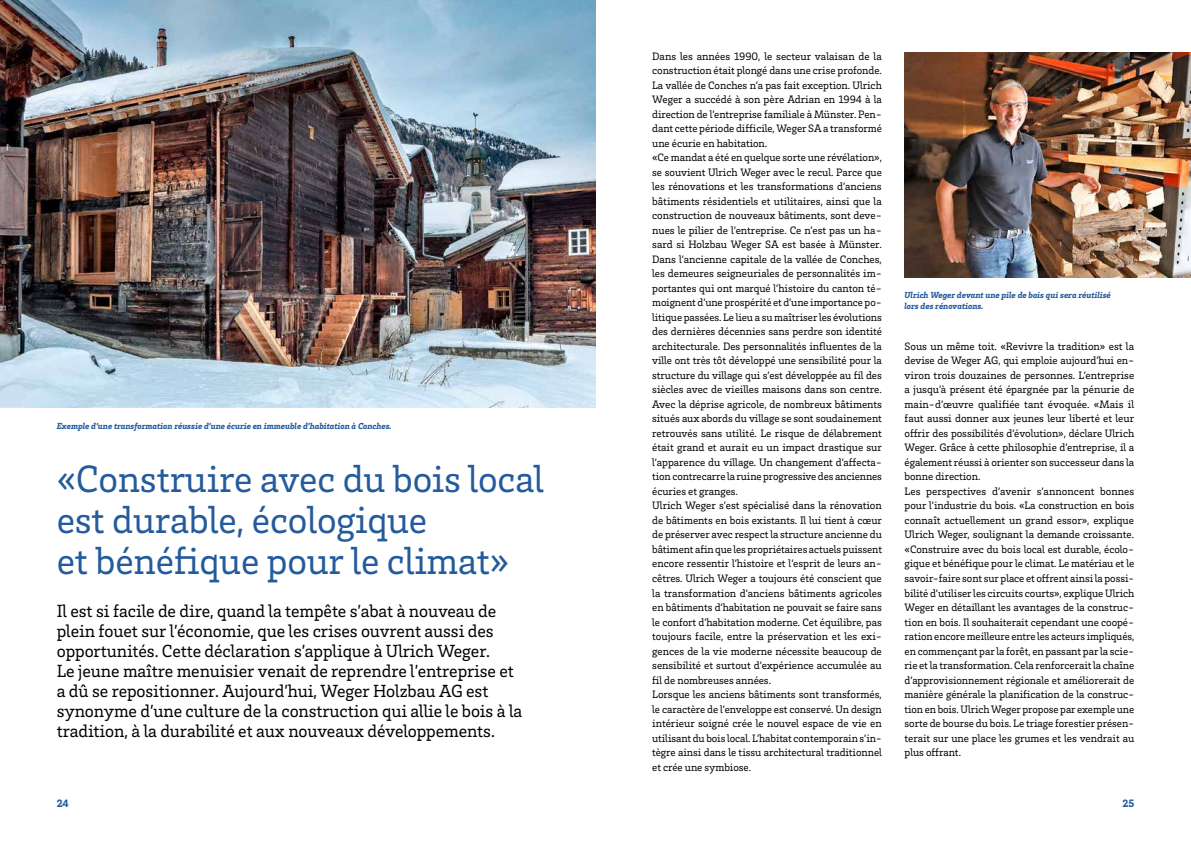
<style>
.page{position:relative;width:1191px;height:842px;background:#fff}
.page>*{position:absolute;margin:0;border:0;box-sizing:border-box;transform-origin:0 0}
.t1{font:39px/41px "Brix Slab";letter-spacing:-.005em;color:#245b9c}
.t2{font:18px/20px "Brix Slab";letter-spacing:-.005em;color:#000}
.t3{font:11px/14.5px "Brix Slab";letter-spacing:-.005em;color:#000}
.t4{font:900 11px "Brix Slab";color:#245b9c}
.t5{font:italic 900 9px/11px "Brix Slab";letter-spacing:-.005em;color:#245b9c}
</style>
<div class="page">
<img style="left:904px;top:52px;width:287px;height:225px">
<img style="left:0;top:0;width:595px;height:408px">
<p class="t5" style="left:57px;top:419px;width:336px">Exemple d’une transformation réussie d’une écurie en immeuble d’habitation à Conches.</p>
<h1 class="t1" style="left:57px;top:457px;width:489px">«Construire avec du bois local est durable, écologique<br>et bénéfique pour le climat»</h1>
<p class="t2" style="left:57px;top:600px;width:467px">Il est si facile de dire, quand la tempête s’abat à nouveau de plein fouet sur l’économie, que les crises ouvrent aussi des opportunités. Cette déclaration s’applique à Ulrich Weger.<br>Le jeune maître menuisier venait de reprendre l’entreprise et a dû se repositionner. Aujourd’hui, Weger Holzbau AG est synonyme d’une culture de la construction qui allie le bois à la tradition, à la durabilité et aux nouveaux développements.</p>
<p class="t3" style="left:652px;top:49px;width:231px">Dans les années 1990, le secteur valaisan de la construction était plongé dans une crise profonde.<br>La vallée de Conches n’a pas fait exception. Ulrich Weger a succédé à son père Adrian en 1994 à la direction de l’entreprise familiale à Münster. Pen&shy;dant cette période difficile, Weger SA a transformé une écurie en habitation.<br>«Ce mandat a été en quelque sorte une révélation», se souvient Ulrich Weger avec le recul. Parce que les rénovations et les transformations d’anciens bâtiments résidentiels et utilitaires, ainsi que la construction de nouveaux bâtiments, sont deve&shy;nues le pilier de l’entreprise. Ce n’est pas un ha&shy;sard si Holzbau Weger SA est basée à Münster.<br>Dans l’ancienne capitale de la vallée de Conches, les demeures seigneuriales de personnalités im&shy;portantes qui ont marqué l’histoire du canton té&shy;moignent d’une prospérité et d’une importance po&shy;litique passées. Le lieu a su maîtriser les évolutions des dernières décennies sans perdre son identité architecturale. Des personnalités influentes de la ville ont très tôt développé une sensibilité pour la structure du village qui s’est développée au fil des siècles avec de vieilles maisons dans son centre.<br>Avec la déprise agricole, de nombreux bâtiments situés aux abords du village se sont soudainement retrouvés sans utilité. Le risque de délabrement était grand et aurait eu un impact drastique sur l’apparence du village. Un changement d’affecta&shy;tion contrecarre la ruine progressive des anciennes écuries et granges.<br>Ulrich Weger s’est spécialisé dans la rénovation de bâtiments en bois existants. Il lui tient à cœur de préserver avec respect la structure ancienne du bâtiment afin que les propriétaires actuels puissent encore ressentir l’histoire et l’esprit de leurs an&shy;cêtres. Ulrich Weger a toujours été conscient que la transformation d’anciens bâtiments agricoles en bâtiments d’habitation ne pouvait se faire sans le confort d’habitation moderne. Cet équilibre, pas toujours facile, entre la préservation et les exi&shy;gences de la vie moderne nécessite beaucoup de sensibilité et surtout d’expérience accumulée au fil de nombreuses années.<br>Lorsque les anciens bâtiments sont transformés, le caractère de l’enveloppe est conservé. Un design intérieur soigné crée le nouvel espace de vie en utilisant du bois local. L’habitat contemporain s’in&shy;tègre ainsi dans le tissu architectural traditionnel et crée une symbiose.</p>
<p class="t5" style="left:904px;top:289px;width:208px">Ulrich Weger devant une pile de bois qui sera réutilisé lors des rénovations.</p>
<p class="t3" style="left:904px;top:339px;width:231px">Sous un même toit. «Revivre la tradition» est la devise de Weger AG, qui emploie aujourd’hui en&shy;viron trois douzaines de personnes. L’entreprise a jusqu’à présent été épargnée par la pénurie de main-d’œuvre qualifiée tant évoquée. «Mais il faut aussi donner aux jeunes leur liberté et leur offrir des possibilités d’évolution», déclare Ulrich Weger. Grâce à cette philosophie d’entreprise, il a également réussi à orienter son successeur dans la bonne direction.<br>Les perspectives d’avenir s’annoncent bonnes pour l’industrie du bois. «La construction en bois connaît actuellement un grand essor», explique Ulrich Weger, soulignant la demande croissante. «Construire avec du bois local est durable, écolo&shy;gique et bénéfique pour le climat. Le matériau et le savoir-faire sont sur place et offrent ainsi la possi&shy;bilité d’utiliser les circuits courts», explique Ulrich Weger en détaillant les avantages de la construc&shy;tion en bois. Il souhaiterait cependant une coopé&shy;ration encore meilleure entre les acteurs impliqués, en commençant par la forêt, en passant par la scie&shy;rie et la transformation. Cela renforcerait la chaîne d’approvisionnement régionale et améliorerait de manière générale la planification de la construc&shy;tion en bois. Ulrich Weger propose par exemple une sorte de bourse du bois. Le triage forestier présen&shy;terait sur une place les grumes et les vendrait au plus offrant.</p>
<p class="t4" style="left:57px;top:796px;width:14px">24</p>
<p class="t4" style="left:1122px;top:796px;width:13px">25</p>
</div>
